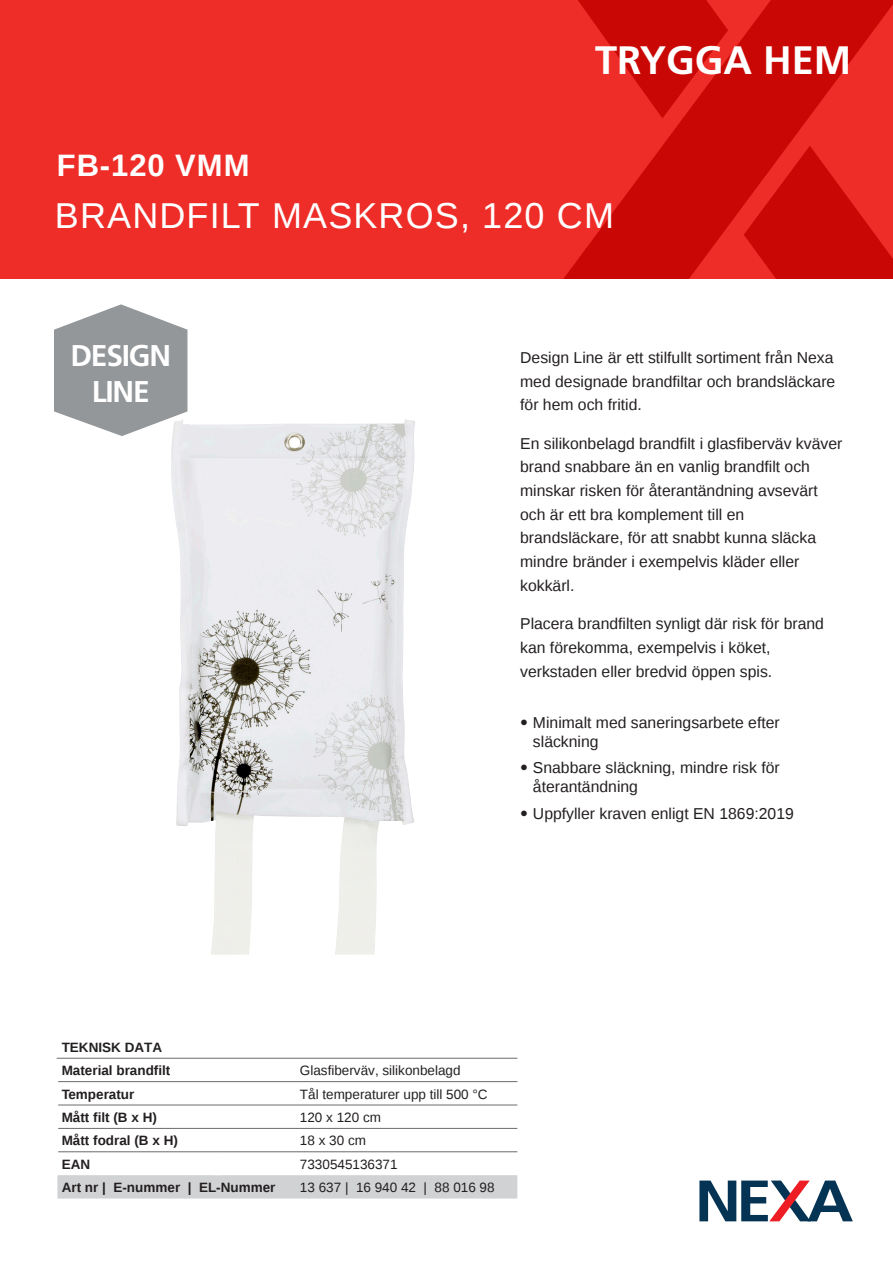
<style>
.page{position:relative;width:893px;height:1263px;background:#fff}
.page>*{position:absolute;margin:0;border:0;box-sizing:border-box;transform-origin:0 0}
.Allmänt_styckeformat{font:700 39.6px "Frutiger";color:#fff}
.Allmänt_styckeformat-2{font:36px "Liberation Sans";letter-spacing:.03em;color:#fff}
.Allmänt_styckeformat-3{font:700 31.05px "Liberation Sans";letter-spacing:.03em;color:#fff}
.t1{font:700 30px "Frutiger";letter-spacing:-.04em;color:#fff}
.Allmänt_styckeformat-4{font:15.75px/23.7px "Liberation Sans";color:#231f20}
.Allmänt_styckeformat-5{font:13.5px "Liberation Sans";color:#231f20}
.Allmänt_styckeformat-6{font:700 13.5px "Liberation Sans";color:#231f20}
.s1{font-family:"Helvetica Neue";font-weight:300}
</style>
<div class="page">
<svg style="left:54px;top:304px;width:133px;height:132px"></svg>
<img style="left:170px;top:418px;width:245px;height:537px">
<div style="left:0;top:0;width:893px;height:279px;background:#ee2d28"></div>
<svg style="left:563px;top:0;width:330px;height:279px;fill:#c90705"></svg>
<svg style="left:699px;top:1180px;width:154px;height:41px"></svg>
<svg style="left:57px;top:1082px;width:460px;height:116px"></svg>
<div style="left:214px;top:1152px;width:8px;height:23px;background:#fff"></div>
<hr style="left:57px;top:1058px;width:161px;height:1px;background:#6b6b6e">
<hr style="left:218px;top:1058px;width:299px;height:1px;background:#6b6b6e">
<hr style="left:58px;top:1128px;width:160px;height:1px;background:#6b6b6e">
<hr style="left:218px;top:1128px;width:299px;height:1px;background:#6b6b6e">
<hr style="left:58px;top:1081px;width:160px;height:1px;background:#6b6b6e">
<hr style="left:218px;top:1081px;width:299px;height:1px;background:#6b6b6e">
<hr style="left:58px;top:1105px;width:160px;height:1px;background:#6b6b6e">
<hr style="left:218px;top:1105px;width:299px;height:1px;background:#6b6b6e">
<hr style="left:58px;top:1151px;width:160px;height:1px;background:#6b6b6e">
<hr style="left:218px;top:1151px;width:299px;height:1px;background:#6b6b6e">
<p class="Allmänt_styckeformat" style="left:595px;top:37px;width:258px">TRYGGA HEM</p>
<p class="Allmänt_styckeformat-3" style="left:57px;top:144px;width:194px">FB-120 VMM</p>
<p class="Allmänt_styckeformat-2" style="left:55px;top:196px;width:560px">BRANDFILT MASKROS, 120 CM</p>
<p class="t1" style="left:70px;top:338px;width:102px">DESIGN</p>
<p class="t1" style="left:92px;top:374px;width:60px">LINE</p>
<p class="Allmänt_styckeformat-4" style="left:520px;top:346px;width:317px;text-align:justify">Design Line är ett stilfullt sortiment från Nexa med designade brandfiltar och brandsläckare för hem och fritid.</p>
<p class="Allmänt_styckeformat-4" style="left:520px;top:432px;width:324px">En silikonbelagd brandfilt i glasfiberväv kväver brand snabbare än en vanlig brandfilt och minskar risken för återantändning avsevärt och är ett bra komplement till en brandsläckare, för att snabbt kunna släcka mindre bränder i exempelvis kläder eller kokkärl.</p>
<p class="Allmänt_styckeformat-4" style="left:520px;top:613px;width:305px">Placera brandfilten synligt där risk för brand kan förekomma, exempelvis i köket, verkstaden eller bredvid öppen spis.</p>
<p class="Allmänt_styckeformat-4" style="left:533px;top:714px;width:248px;line-height:18.9px;text-indent:-13px"><span class="s1">•</span> Minimalt med saneringsarbete efter släckning</p>
<p class="Allmänt_styckeformat-4" style="left:533px;top:759px;width:248px;line-height:18.9px;text-indent:-13px"><span class="s1">•</span> Snabbare släckning, mindre risk för återantändning</p>
<p class="Allmänt_styckeformat-4" style="left:520px;top:802px;width:275px"><span class="s1">•</span> Uppfyller kraven enligt EN 1869:2019</p>
<p class="Allmänt_styckeformat-6" style="left:62px;top:1038px;width:102px">TEKNISK DATA</p>
<p class="Allmänt_styckeformat-6" style="left:62px;top:1061px;width:110px">Material brandfilt</p>
<p class="Allmänt_styckeformat-5" style="left:300px;top:1063px;width:162px">Glasfiberväv, silikonbelagd</p>
<p class="Allmänt_styckeformat-6" style="left:62px;top:1085px;width:74px">Temperatur</p>
<p class="Allmänt_styckeformat-5" style="left:300px;top:1086px;width:189px">Tål temperaturer upp till 500 °C</p>
<p class="Allmänt_styckeformat-6" style="left:62px;top:1108px;width:97px">Mått filt (B x H)</p>
<p class="Allmänt_styckeformat-5" style="left:300px;top:1110px;width:83px">120 x 120 cm</p>
<p class="Allmänt_styckeformat-6" style="left:62px;top:1131px;width:118px">Mått fodral (B x H)</p>
<p class="Allmänt_styckeformat-5" style="left:300px;top:1133px;width:68px">18 x 30 cm</p>
<p class="Allmänt_styckeformat-6" style="left:62px;top:1155px;width:30px">EAN</p>
<p class="Allmänt_styckeformat-5" style="left:300px;top:1156px;width:99px">7330545136371</p>
<p class="Allmänt_styckeformat-6" style="left:62px;top:1178px;width:215px">Art nr | E-nummer | EL-Nummer</p>
<p class="Allmänt_styckeformat-5" style="left:300px;top:1180px;width:196px">13 637 | 16 940 42 | 88 016 98</p>
</div>
